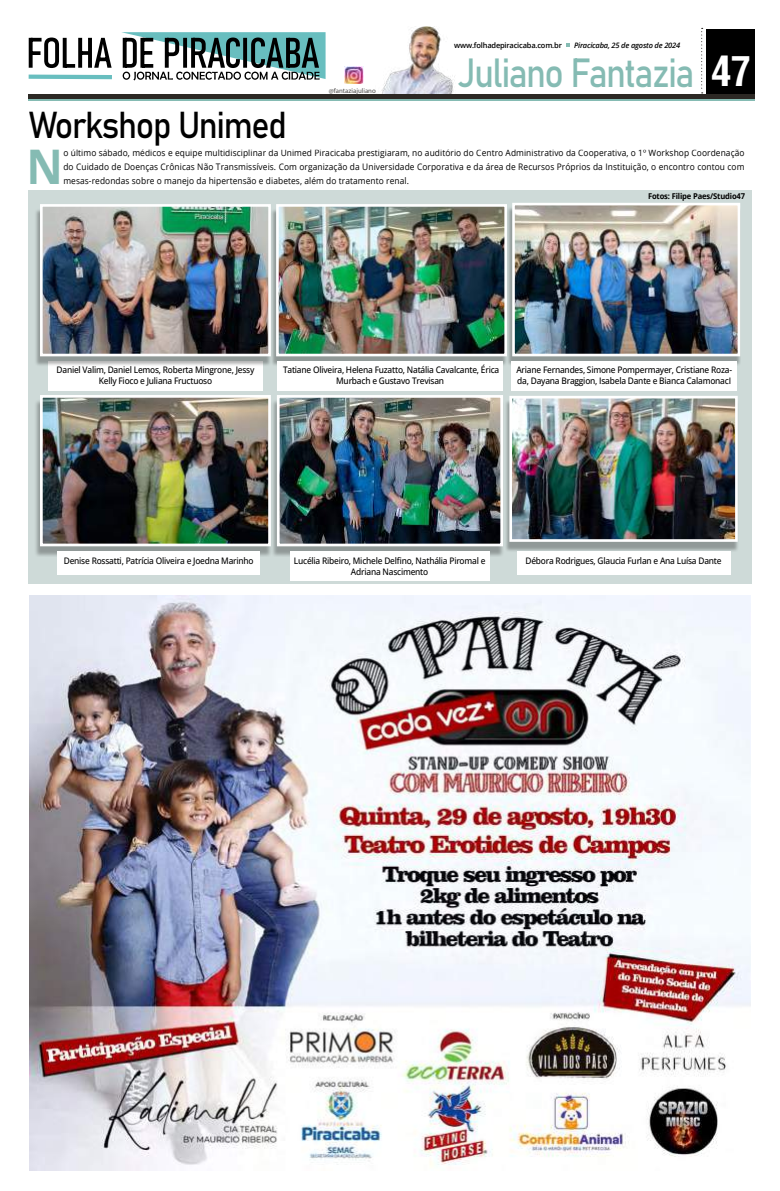
<style>
.page{position:relative;width:780px;height:1191px;background:#fff}
.page>*{position:absolute;margin:0;border:0;box-sizing:border-box;transform-origin:0 0}
.t1{font:700 48.2px "Open Sans";color:#85bbb3;scale:.93 1}
.t2{font:40.2px "Bahnschrift";letter-spacing:-.045em;color:#85bbb3;scale:.89 1}
.t3{font:37px "Bahnschrift";letter-spacing:-.04em;color:#000;scale:.92 1}
.t4{font:500 9px/11px "Open Sans";letter-spacing:-.025em;color:#000;text-align:center;scale:.93 1}
.t5{font:9px/14px "Open Sans";letter-spacing:.01em;color:#000;text-align:justify;scale:.93 1}
.t6{font:700 8px "Open Sans";letter-spacing:-.02em;color:#000;scale:.95 1}
.t7{font:600 7.5px "Open Sans";letter-spacing:-.025em;color:#000}
.t8{font:italic 600 7.5px "Open Sans";letter-spacing:-.025em;color:#000}
.t9{font:6.8px "Myriad Pro";color:#4a4948}
.s1{font-family:"Arena Condensed";font-weight:700;font-size:40.6px;color:#fff}
</style>
<div class="page">
<div style="left:28px;top:190px;width:723px;height:394px;background:#cedad8"></div>
<div style="left:706px;top:30px;width:49px;height:64px;background:#000"></div>
<hr style="left:28px;top:98px;width:727px;height:3px;background:#85bbb3">
<div style="left:28px;top:94px;width:727px;height:5px;background:#2c2824"></div>
<svg style="left:701px;top:28px;width:1px;height:65px"></svg>
<svg style="left:566px;top:43px;width:3px;height:4px"></svg>
<svg style="left:28px;top:32px;width:297px;height:48px"></svg>
<img style="left:381px;top:27px;width:74px;height:67px">
<img style="left:345px;top:66px;width:18px;height:17px">
<div style="left:48px;top:361px;width:215px;height:29px;background:#fff"></div>
<div style="left:35px;top:208px;width:237px;height:159px;background:#000;opacity:.3"></div>
<img style="left:44px;top:208px;width:223px;height:144px">
<div style="left:40px;top:204px;width:231px;height:152px;border:3px solid #fff"></div>
<div style="left:271px;top:208px;width:237px;height:159px;background:#000;opacity:.3"></div>
<img style="left:280px;top:208px;width:223px;height:144px">
<div style="left:276px;top:204px;width:231px;height:152px;border:3px solid #fff"></div>
<div style="left:507px;top:207px;width:234px;height:160px;background:#000;opacity:.3"></div>
<img style="left:516px;top:207px;width:220px;height:145px">
<div style="left:512px;top:203px;width:228px;height:153px;border:3px solid #fff"></div>
<div style="left:504px;top:400px;width:234px;height:152px;background:#000;opacity:.3"></div>
<img style="left:513px;top:400px;width:220px;height:138px">
<div style="left:509px;top:396px;width:228px;height:146px;border:3px solid #fff"></div>
<div style="left:34px;top:398px;width:238px;height:159px;background:#000;opacity:.3"></div>
<img style="left:44px;top:399px;width:223px;height:143px">
<div style="left:40px;top:395px;width:231px;height:151px;border:3px solid #fff"></div>
<div style="left:271px;top:398px;width:233px;height:159px;background:#000;opacity:.3"></div>
<img style="left:281px;top:399px;width:218px;height:143px">
<div style="left:277px;top:395px;width:226px;height:151px;border:3px solid #fff"></div>
<div style="left:277px;top:361px;width:226px;height:29px;background:#fff"></div>
<div style="left:511px;top:361px;width:226px;height:29px;background:#fff"></div>
<div style="left:517px;top:551px;width:213px;height:24px;background:#fff"></div>
<div style="left:58px;top:551px;width:202px;height:24px;background:#fff"></div>
<div style="left:290px;top:551px;width:199px;height:30px;background:#fff"></div>
<img style="left:29px;top:595px;width:721px;height:575px">
<h3 class="t3" style="left:29px;top:97px;width:282px">Workshop Unimed</h3>
<p class="t9" style="left:329px;top:86px;width:48px">@fantaziajuliano</p>
<p class="t7" style="left:454px;top:40px;width:109px">www.folhadepiracicaba.com.br</p>
<p class="t8" style="left:574px;top:40px;width:108px">Piracicaba, 25 de agosto de 2024</p>
<h2 class="t2" style="left:458px;top:42px;width:331px">Juliano Fantazia <span class="s1">47</span></h2>
<h1 class="t1" style="left:26px;top:132px;width:41px">N</h1>
<p class="t5" style="left:63px;top:145px;width:733px">o último sábado, médicos e equipe multidisciplinar da Unimed Piracicaba prestigiaram, no auditório do Centro Administrativo da Cooperativa, o 1º Workshop Coordenação do Cuidado de Doenças Crônicas Não Transmissíveis. Com organização da Universidade Corporativa e da área de Recursos Próprios da Instituição, o encontro contou com mesas-redondas sobre o manejo da hipertensão e diabetes, além do tratamento renal.</p>
<p class="t6" style="left:648px;top:191px;width:104px">Fotos: Filipe Paes/Studio47</p>
<p class="t4" style="left:57px;top:364px;width:214px">Daniel Valim, Daniel Lemos, Roberta Mingrone, Jessy<br>Kelly Fioco e Juliana Fructuoso</p>
<p class="t4" style="left:283px;top:364px;width:234px">Tatiane Oliveira, Helena Fuzatto, Natália Cavalcante, Érica<br>Murbach e Gustavo Trevisan</p>
<p class="t4" style="left:516px;top:364px;width:233px;text-align:left">Ariane Fernandes, Simone Pompermayer, Cristiane Roza&shy;da, Dayana Braggion, Isabela Dante e Bianca CalamonacI</p>
<p class="t4" style="left:64px;top:555px;width:206px">Denise Rossatti, Patrícia Oliveira e Joedna Marinho</p>
<p class="t4" style="left:294px;top:555px;width:207px">Lucélia Ribeiro, Michele Delfino, Nathália Piromal e</p>
<p class="t4" style="left:525px;top:555px;width:212px">Débora Rodrigues, Glaucia Furlan e Ana Luísa Dante</p>
<p class="t4" style="left:351px;top:566px;width:85px">Adriana Nascimento</p>
</div>
